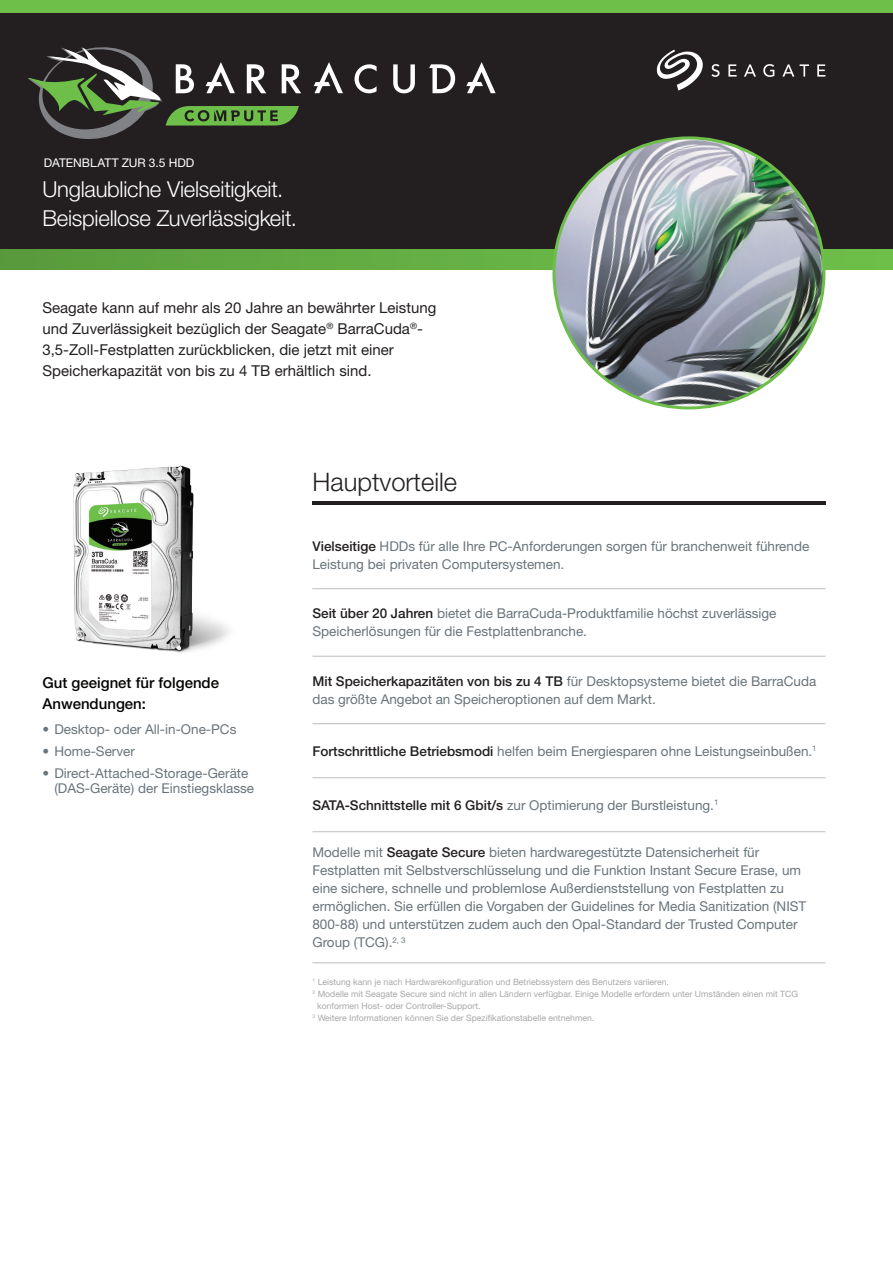
<style>
.page{position:relative;width:893px;height:1263px;background:#fff}
.page>*{position:absolute;margin:0;border:0;box-sizing:border-box;transform-origin:0 0}
.t1{font:300 25.5px "Helvetica Neue LT Std";color:#231f20}
.t2{font:300 22.05px/28.5px "Helvetica Neue LT Std";letter-spacing:-.01em;color:#fff}
.t3{font:15px/21px "Helvetica Neue LT Std";color:#231f20}
.t4{font:500 15px/21px "Helvetica Neue LT Std";color:#040503}
.t5{font:13.5px/18px "Helvetica Neue LT Std";color:#6a747b}
.t6{font:12px "Helvetica Neue LT Std";letter-spacing:.005em;color:#fff}
.t7{font:8.7px "Helvetica Neue LT Std";color:#a9a8a9}
.s1{font-weight:500;color:#231f20}
</style>
<div class="page">
<div style="left:0;top:12px;width:893px;height:246px;background:#231f20"></div>
<div style="left:0;top:0;width:893px;height:12px;background:#6ebe4a"></div>
<svg style="left:0;top:249px;width:893px;height:21px"></svg>
<svg style="left:711px;top:64px;width:8px;height:13px"></svg>
<svg style="left:728px;top:64px;width:9px;height:13px"></svg>
<svg style="left:744px;top:64px;width:12px;height:13px"></svg>
<svg style="left:763px;top:64px;width:11px;height:13px"></svg>
<svg style="left:782px;top:64px;width:12px;height:13px"></svg>
<svg style="left:800px;top:64px;width:9px;height:13px"></svg>
<svg style="left:817px;top:64px;width:8px;height:13px"></svg>
<svg style="left:657px;top:50px;width:46px;height:41px"></svg>
<svg style="left:28px;top:47px;width:468px;height:92px"></svg>
<img style="left:554px;top:138px;width:270px;height:270px;border-radius:135px">
<img style="left:73px;top:465px;width:157px;height:188px">
<hr style="left:312px;top:588px;width:513px;height:1px;background:#bfbdbd">
<hr style="left:312px;top:656px;width:513px;height:1px;background:#bfbdbd">
<hr style="left:312px;top:723px;width:513px;height:1px;background:#bfbdbd">
<hr style="left:312px;top:777px;width:513px;height:1px;background:#bfbdbd">
<hr style="left:312px;top:831px;width:513px;height:1px;background:#bfbdbd">
<hr style="left:312px;top:962px;width:513px;height:1px;background:#bfbdbd">
<hr style="left:312px;top:502px;width:513px;height:3px;background:#231f20">
<p class="t6" style="left:44px;top:155px;width:152px">DATENBLATT ZUR 3.5 HDD</p>
<h2 class="t2" style="left:42px;top:175px;width:256px">Unglaubliche Vielseitigkeit.<br>Beispiellose Zuverlässigkeit.</h2>
<p class="t3" style="left:42px;top:297px;width:395px">Seagate kann auf mehr als 20 Jahre an bewährter Leistung und Zuverlässigkeit bezüglich der Seagate<sup>®</sup> BarraCuda<sup>®</sup>- 3,5-Zoll-Festplatten zurückblicken, die jetzt mit einer Speicherkapazität von bis zu 4 TB erhältlich sind.</p>
<p class="t4" style="left:42px;top:672px;width:178px">Gut geeignet für folgende<br>Anwendungen:</p>
<p class="t5" style="left:42px;top:720px;width:196px">• Desktop- oder All-in-One-PCs</p>
<p class="t5" style="left:42px;top:742px;width:94px">• Home-Server</p>
<p class="t5" style="left:54px;top:765px;width:201px;line-height:15px;text-indent:-12px">• Direct-Attached-Storage-Geräte (DAS-Geräte) der Einstiegsklasse</p>
<h1 class="t1" style="left:313px;top:466px;width:146px">Hauptvorteile</h1>
<p class="t5" style="left:312px;top:537px;width:498px"><span class="s1">Vielseitige</span> HDDs für alle Ihre PC-Anforderungen sorgen für branchenweit führende<br>Leistung bei privaten Computersystemen.</p>
<p class="t5" style="left:312px;top:604px;width:466px"><span class="s1">Seit über 20 Jahren</span> bietet die BarraCuda-Produktfamilie höchst zuverlässige<br>Speicherlösungen für die Festplattenbranche.</p>
<p class="t5" style="left:312px;top:672px;width:505px"><span class="s1">Mit Speicherkapazitäten von bis zu 4 TB</span> für Desktopsysteme bietet die BarraCuda das größte Angebot an Speicheroptionen auf dem Markt.</p>
<p class="t5" style="left:312px;top:741px;width:506px"><span class="s1">Fortschrittliche Betriebsmodi</span> helfen beim Energiesparen ohne Leistungseinbußen.<sup>1</sup></p>
<p class="t5" style="left:312px;top:795px;width:407px"><span class="s1">SATA-Schnittstelle mit 6 Gbit/s</span> zur Optimierung der Burstleistung.<sup>1</sup></p>
<p class="t5" style="left:312px;top:843px;width:495px">Modelle mit <span class="s1">Seagate Secure</span> bieten hardwaregestützte Datensicherheit für Festplatten mit Selbstverschlüsselung und die Funktion Instant Secure Erase, um eine sichere, schnelle und problemlose Außerdienststellung von Festplatten zu ermöglichen. Sie erfüllen die Vorgaben der Guidelines for Media Sanitization (NIST 800-88) und unterstützen zudem auch den Opal-Standard der Trusted Computer Group (TCG).<sup>2,</sup> <sup>3</sup></p>
<p class="t7" style="left:312px;top:976px;width:358px"><sup>1</sup> Leistung kann je nach Hardwarekonfiguration und Betriebssystem des Benutzers variieren.</p>
<p class="t7" style="left:312px;top:988px;width:487px"><sup>2</sup> Modelle mit Seagate Secure sind nicht in allen Ländern verfügbar. Einige Modelle erfordern unter Umständen einen mit TCG</p>
<p class="t7" style="left:317px;top:1000px;width:165px">konformen Host- oder Controller-Support.</p>
<p class="t7" style="left:312px;top:1012px;width:283px"><sup>3</sup> Weitere Informationen können Sie der Spezifikationstabelle entnehmen.</p>
</div>
